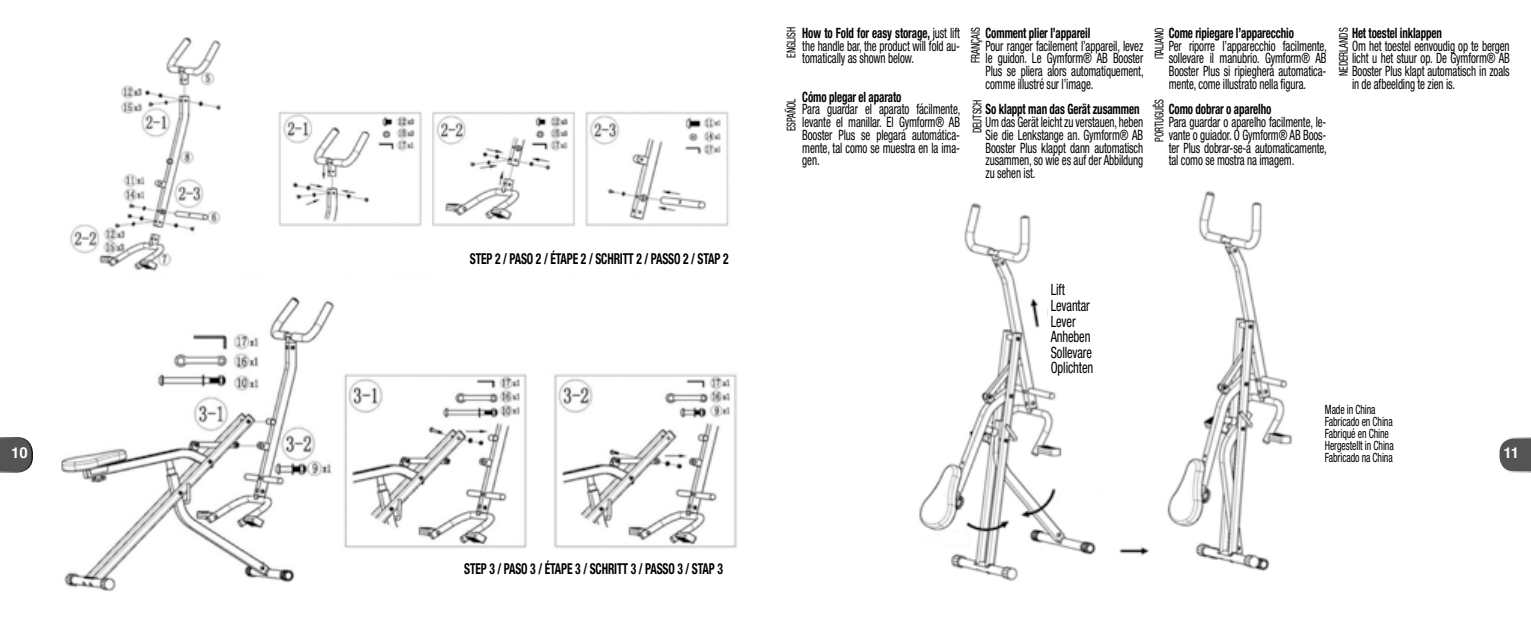
<style>
.page{position:relative;width:1531px;height:617px;background:#fff}
.page>*{position:absolute;margin:0;border:0;box-sizing:border-box;transform-origin:0 0}
.t1{font:condensed 15.6px/15.6px "Helvetica Neue LT Std";letter-spacing:-.01em;color:#000;scale:.8 1}
.t2{font:700 condensed 15px "Helvetica Neue LT Std";letter-spacing:-.01em;color:#000;scale:.77 1}
.t3{font:700 15px "Helvetica";color:#fff}
.t4{font:condensed 14.25px/12.8px "Helvetica Neue LT Std";letter-spacing:-.01em;color:#000;text-align:justify;scale:.77 1}
.t5{font:700 condensed 14.25px "Helvetica Neue LT Std";letter-spacing:-.01em;color:#000;scale:.77 1}
.t6{font:condensed 12.75px/12px "Helvetica Neue LT Std";letter-spacing:-.01em;color:#000;scale:.77 1}
.t7{font:condensed 12px "Helvetica Neue LT Std";letter-spacing:-.01em;color:#000;scale:.8 1}
.s1{font-weight:700}
</style>
<div class="page">
<svg style="left:0;top:437px;width:33px;height:35px"></svg>
<svg style="left:1499px;top:437px;width:32px;height:35px"></svg>
<img style="left:70px;top:37px;width:659px;height:234px">
<img style="left:62px;top:296px;width:675px;height:295px">
<img style="left:919px;top:190px;width:373px;height:391px">
<div style="left:1048px;top:298px;width:87px;height:55px;background:#fff"></div>
<p class="t2" style="left:470px;top:249px;width:338px">STEP 2 / PASO 2 / ÉTAPE 2 / SCHRITT 2 / PASSO 2 / STAP 2</p>
<p class="t4" style="left:802px;top:26px;width:206px"><span class="s1">How to Fold for easy storage,</span> just lift the handle bar, the product will fold au&shy;tomatically as shown below.</p>
<p class="t5" style="left:802px;top:88px;width:130px">Cómo plegar el aparato</p>
<p class="t4" style="left:802px;top:103px;width:207px">Para guardar el aparato fácilmente, levante el manillar. El Gymform® AB Booster Plus se plegará automática&shy;mente, tal como se muestra en la ima&shy;gen.</p>
<p class="t5" style="left:985px;top:24px;width:138px">Comment plier l’appareil</p>
<p class="t4" style="left:985px;top:39px;width:207px">Pour ranger facilement l’appareil, levez le guidon. Le Gymform® AB Booster Plus se pliera alors automatiquement, comme illustré sur l’image.</p>
<p class="t5" style="left:985px;top:101px;width:201px">So klappt man das Gerät zusammen</p>
<p class="t4" style="left:985px;top:116px;width:206px">Um das Gerät leicht zu verstauen, heben Sie die Lenkstange an. Gymform® AB Booster Plus klappt dann automatisch zusammen, so wie es auf der Abbildung zu sehen ist.</p>
<p class="t7" style="left:784px;top:58px;width:40px;rotate:-90deg">ENGLISH</p>
<p class="t7" style="left:968px;top:63px;width:46px;rotate:-90deg">FRANÇAIS</p>
<p class="t7" style="left:784px;top:131px;width:42px;rotate:-90deg">ESPAÑOL</p>
<p class="t7" style="left:970px;top:133px;width:43px;rotate:-90deg">DEUTSCH</p>
<p class="t5" style="left:1169px;top:24px;width:164px">Come ripiegare l’apparecchio</p>
<p class="t4" style="left:1169px;top:39px;width:207px">Per riporre l’apparecchio facilmente, sollevare il manubrio. Gymform® AB Booster Plus si ripiegherà automatica&shy;mente, come illustrato nella figura.</p>
<p class="t5" style="left:1169px;top:101px;width:135px">Como dobrar o aparelho</p>
<p class="t4" style="left:1169px;top:115px;width:207px">Para guardar o aparelho facilmente, le&shy;vante o guiador. O Gymform® AB Boos&shy;ter Plus dobrar-se-á automaticamente, tal como se mostra na imagem.</p>
<p class="t7" style="left:1152px;top:59px;width:41px;rotate:-90deg">ITALIANO</p>
<p class="t7" style="left:1152px;top:142px;width:55px;rotate:-90deg">PORTUGUÊS</p>
<p class="t5" style="left:1352px;top:24px;width:118px">Het toestel inklappen</p>
<p class="t4" style="left:1352px;top:39px;width:206px">Om het toestel eenvoudig op te bergen licht u het stuur op. De Gymform® AB Booster Plus klapt automatisch in zoals in de afbeelding te zien is.</p>
<p class="t7" style="left:1336px;top:76px;width:62px;rotate:-90deg">NEDERLANDS</p>
<p class="t1" style="left:1051px;top:282px;width:55px">Lift<br>Levantar<br>Lever<br>Anheben<br>Sollevare<br>Oplichten</p>
<p class="t6" style="left:1325px;top:404px;width:91px">Made in China<br>Fabricado en China<br>Fabriqué en Chine<br>Hergestellt in China<br>Fabricado na China</p>
<p class="t3" style="left:11px;top:441px;width:18px">10</p>
<p class="t3" style="left:1503px;top:440px;width:17px">11</p>
<p class="t2" style="left:464px;top:559px;width:338px">STEP 3 / PASO 3 / ÉTAPE 3 / SCHRITT 3 / PASSO 3 / STAP 3</p>
</div>
